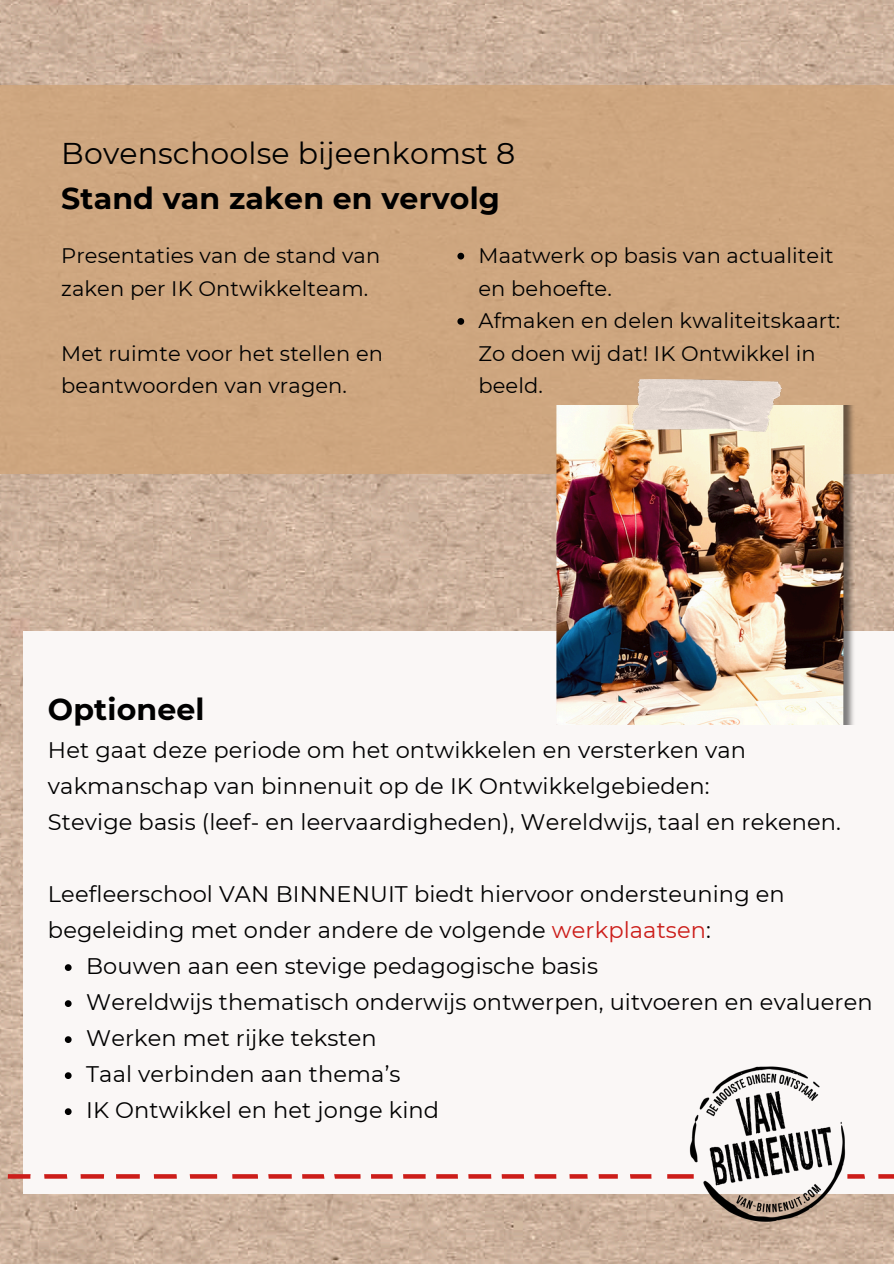
<style>
.page{position:relative;width:894px;height:1264px;background:#fff}
.page>*{position:absolute;margin:0;border:0;box-sizing:border-box;transform-origin:0 0}
.t1{font:30px/45px "Montserrat";letter-spacing:.005em;color:#000}
.t2{font:700 30px "Montserrat";letter-spacing:.005em;color:#000}
.t3{font:22.5px/36px "Montserrat";letter-spacing:.005em;color:#000}
.t4{font:21px/32.7px "Montserrat";letter-spacing:.005em;color:#000}
.s1{font-weight:700}
.s2{color:#cc1d19}
</style>
<div class="page">
<img style="left:0;top:0;width:893px;height:1263px">
<div style="left:0;top:85px;width:893px;height:388px;background:#cea680"></div>
<div style="left:23px;top:631px;width:870px;height:563px;background:#faf7f6"></div>
<img style="left:555px;top:405px;width:302px;height:319px">
<img style="left:683px;top:1066px;width:182px;height:164px">
<svg style="left:457px;top:253px;width:7px;height:6px"></svg>
<svg style="left:457px;top:318px;width:7px;height:7px"></svg>
<svg style="left:65px;top:964px;width:7px;height:6px"></svg>
<svg style="left:65px;top:1000px;width:7px;height:6px"></svg>
<svg style="left:65px;top:1036px;width:7px;height:6px"></svg>
<svg style="left:65px;top:1072px;width:7px;height:6px"></svg>
<svg style="left:65px;top:1108px;width:7px;height:6px"></svg>
<svg style="left:8px;top:1174px;width:23px;height:4px"></svg>
<svg style="left:44px;top:1174px;width:23px;height:4px"></svg>
<svg style="left:116px;top:1174px;width:24px;height:4px"></svg>
<svg style="left:154px;top:1174px;width:23px;height:4px"></svg>
<svg style="left:190px;top:1174px;width:27px;height:4px"></svg>
<svg style="left:232px;top:1174px;width:26px;height:4px"></svg>
<svg style="left:302px;top:1174px;width:22px;height:4px"></svg>
<svg style="left:334px;top:1174px;width:26px;height:4px"></svg>
<svg style="left:371px;top:1174px;width:21px;height:4px"></svg>
<svg style="left:436px;top:1174px;width:22px;height:4px"></svg>
<svg style="left:468px;top:1174px;width:23px;height:4px"></svg>
<svg style="left:501px;top:1174px;width:23px;height:4px"></svg>
<svg style="left:534px;top:1174px;width:22px;height:4px"></svg>
<svg style="left:598px;top:1174px;width:19px;height:4px"></svg>
<svg style="left:630px;top:1174px;width:21px;height:4px"></svg>
<svg style="left:667px;top:1174px;width:26px;height:4px"></svg>
<svg style="left:569px;top:1174px;width:18px;height:4px"></svg>
<svg style="left:403px;top:1174px;width:22px;height:4px"></svg>
<svg style="left:268px;top:1174px;width:24px;height:4px"></svg>
<svg style="left:81px;top:1174px;width:23px;height:4px"></svg>
<svg style="left:847px;top:1174px;width:17px;height:4px"></svg>
<svg style="left:878px;top:1174px;width:15px;height:4px"></svg>
<img style="left:631px;top:379px;width:150px;height:52px">
<p class="t1" style="left:61px;top:130px;width:455px">Bovenschoolse bijeenkomst 8<br><span class="s1">Stand van zaken en vervolg</span></p>
<p class="t4" style="left:478px;top:239px;width:356px">Maatwerk op basis van actualiteit en behoefte.</p>
<p class="t4" style="left:478px;top:304px;width:363px">Afmaken en delen kwaliteitskaart:<br>Zo doen wij dat! IK Ontwikkel in beeld.</p>
<h1 class="t4" style="left:61px;top:239px;width:320px">Presentaties van de stand van zaken per IK Ontwikkelteam.</h1>
<p class="t4" style="left:61px;top:337px;width:323px">Met ruimte voor het stellen en beantwoorden van vragen.</p>
<p class="t2" style="left:48px;top:691px;width:158px">Optioneel</p>
<p class="t3" style="left:48px;top:732px;width:699px">Het gaat deze periode om het ontwikkelen en versterken van vakmanschap van binnenuit op de IK Ontwikkelgebieden:</p>
<p class="t3" style="left:48px;top:804px;width:794px">Stevige basis (leef- en leervaardigheden), Wereldwijs, taal en rekenen.</p>
<p class="t3" style="left:48px;top:876px;width:738px">Leefleerschool VAN BINNENUIT biedt hiervoor ondersteuning en begeleiding met onder andere de volgende <span class="s2">werkplaatsen</span>:</p>
<p class="t3" style="left:86px;top:948px;width:513px">Bouwen aan een stevige pedagogische basis</p>
<p class="t3" style="left:86px;top:984px;width:787px">Wereldwijs thematisch onderwijs ontwerpen, uitvoeren en evalueren</p>
<p class="t3" style="left:86px;top:1020px;width:292px">Werken met rijke teksten</p>
<p class="t3" style="left:86px;top:1056px;width:316px">Taal verbinden aan thema’s</p>
<p class="t3" style="left:86px;top:1092px;width:354px">IK Ontwikkel en het jonge kind</p>
</div>
